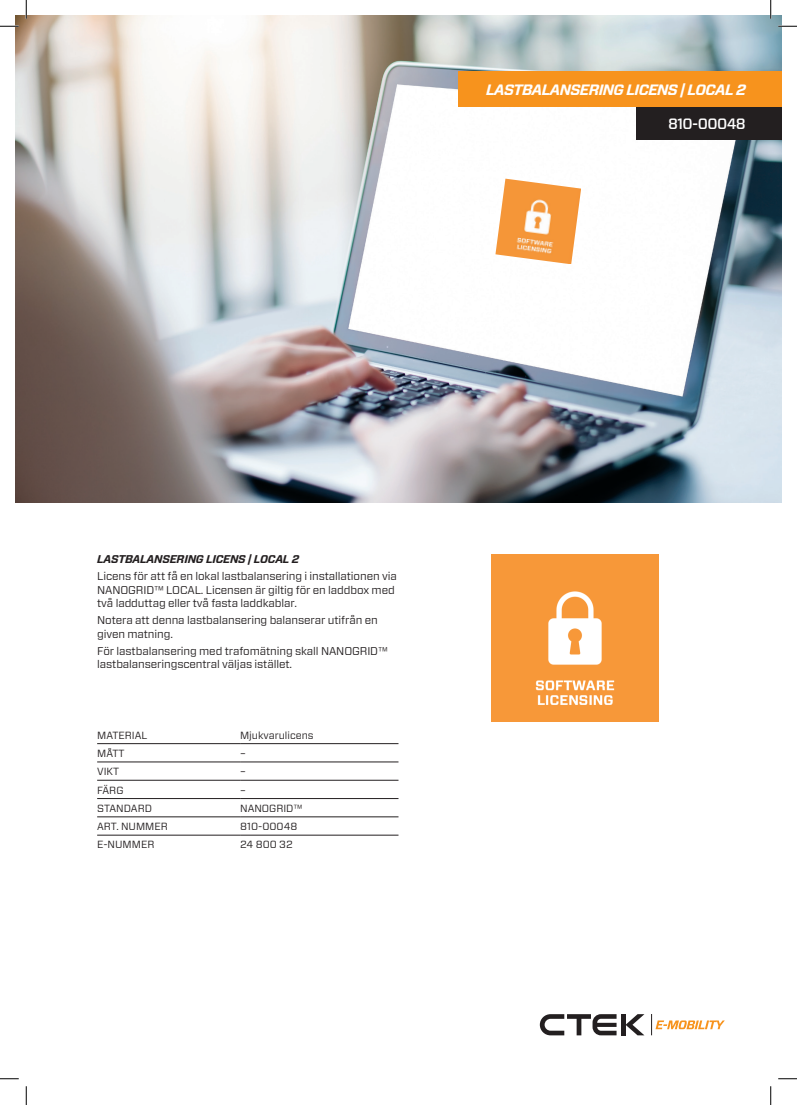
<style>
.page{position:relative;width:797px;height:1105px;background:#fff}
.page>*{position:absolute;margin:0;border:0;box-sizing:border-box;transform-origin:0 0}
.t1{font:italic 700 15px "Forza";letter-spacing:-.04em;color:#fff}
.t2{font:500 15px "Forza";letter-spacing:-.04em;color:#fff}
.t3{font:11.25px/13.5px "Forza";letter-spacing:-.01em;color:#231f20}
.t4{font:italic 700 11.25px "Forza";letter-spacing:-.02em;color:#231f20}
.t5{font:10.38px "Forza";color:#231f20}
</style>
<div class="page">
<img style="left:16px;top:16px;width:765px;height:487px">
<img style="left:495px;top:179px;width:86px;height:85px">
<hr style="left:621px;top:1014px;width:4px;height:21px;background:#231f20">
<svg style="left:625px;top:1014px;width:19px;height:21px"></svg>
<svg style="left:540px;top:1014px;width:76px;height:21px"></svg>
<svg style="left:651px;top:1014px;width:73px;height:21px"></svg>
<div style="left:635px;top:107px;width:146px;height:33px;background:#231f20"></div>
<img style="left:492px;top:554px;width:167px;height:167px">
<hr style="left:97px;top:798px;width:143px;height:1px;background:#231f20">
<hr style="left:240px;top:798px;width:158px;height:1px;background:#231f20">
<hr style="left:97px;top:816px;width:143px;height:1px;background:#231f20">
<hr style="left:240px;top:816px;width:158px;height:1px;background:#231f20">
<hr style="left:97px;top:835px;width:143px;height:1px;background:#231f20">
<hr style="left:240px;top:835px;width:158px;height:1px;background:#231f20">
<hr style="left:97px;top:762px;width:143px;height:1px;background:#231f20">
<hr style="left:240px;top:762px;width:158px;height:1px;background:#231f20">
<hr style="left:97px;top:780px;width:143px;height:1px;background:#231f20">
<hr style="left:240px;top:780px;width:158px;height:1px;background:#231f20">
<hr style="left:97px;top:743px;width:143px;height:1px;background:#231f20">
<hr style="left:240px;top:743px;width:158px;height:1px;background:#231f20">
<div style="left:457px;top:71px;width:324px;height:36px;background:#f7931d"></div>
<svg style="left:0;top:25px;width:19px;height:2px"></svg>
<svg style="left:778px;top:25px;width:19px;height:2px"></svg>
<svg style="left:0;top:1078px;width:19px;height:1px"></svg>
<svg style="left:778px;top:1078px;width:19px;height:1px"></svg>
<svg style="left:25px;top:0;width:2px;height:19px"></svg>
<svg style="left:25px;top:1086px;width:2px;height:19px"></svg>
<svg style="left:770px;top:0;width:1px;height:19px"></svg>
<svg style="left:770px;top:1086px;width:1px;height:19px"></svg>
<h1 class="t1" style="left:486px;top:80px;width:261px">LASTBALANSERING LICENS | LOCAL 2</h1>
<h1 class="t2" style="left:668px;top:114px;width:79px">810-00048</h1>
<p class="t4" style="left:97px;top:552px;width:203px">LASTBALANSERING LICENS | LOCAL 2</p>
<p class="t3" style="left:97px;top:569px;width:301px">Licens för att få en lokal lastbalansering i installationen via<br>NANOGRID™ LOCAL. Licensen är giltig för en laddbox med två ladduttag eller två fasta laddkablar.</p>
<p class="t3" style="left:97px;top:613px;width:282px">Notera att denna lastbalansering balanserar utifrån en given matning.</p>
<p class="t3" style="left:97px;top:644px;width:292px">För lastbalansering med trafomätning skall NANOGRID™ lastbalanseringscentral väljas istället.</p>
<p class="t5" style="left:97px;top:728px;width:52px">MATERIAL</p>
<p class="t5" style="left:240px;top:728px;width:75px">Mjukvarulicens</p>
<p class="t5" style="left:97px;top:746px;width:29px">MÅTT</p>
<p class="t5" style="left:240px;top:746px;width:7px">–</p>
<p class="t5" style="left:97px;top:765px;width:23px">VIKT</p>
<p class="t5" style="left:240px;top:765px;width:7px">–</p>
<p class="t5" style="left:97px;top:783px;width:28px">FÄRG</p>
<p class="t5" style="left:240px;top:783px;width:7px">–</p>
<p class="t5" style="left:97px;top:801px;width:56px">STANDARD</p>
<p class="t5" style="left:240px;top:801px;width:64px">NANOGRID™</p>
<p class="t5" style="left:97px;top:819px;width:72px">ART. NUMMER</p>
<p class="t5" style="left:240px;top:819px;width:59px">810-00048</p>
<p class="t5" style="left:97px;top:838px;width:59px">E-NUMMER</p>
<p class="t5" style="left:240px;top:838px;width:54px">24 800 32</p>
</div>
